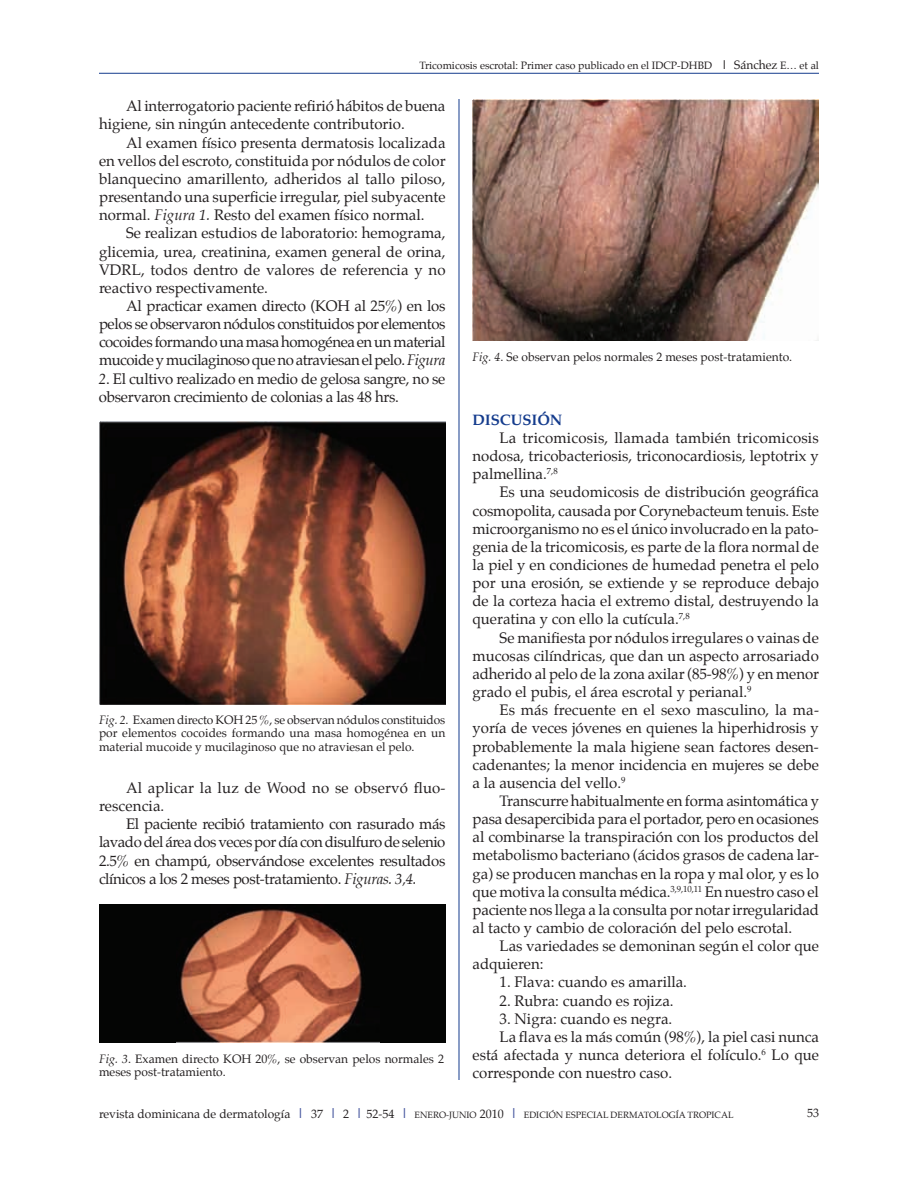
<style>
.page{position:relative;width:918px;height:1188px;background:#fff}
.page>*{position:absolute;margin:0;border:0;box-sizing:border-box;transform-origin:0 0}
.t1{font:15px/18.1px "Palatino";color:#231f20;text-align:justify}
.t2{font:15px/18.1px "Palatino";letter-spacing:-.02em;color:#231f20}
.t3{font:700 15px "Palatino";color:#153c8d}
.t4{font:12px/13.5px "Palatino";color:#231f20;text-align:justify}
.t5{font:10.5px "Palatino";color:#231f20}
.t6{font:9px "Palatino";color:#231f20}
.s1{font-weight:700;font-size:12px}
.s2{font-size:12px}
.s3{font-style:italic}
.s4{font-weight:700;font-size:13.5px;color:#45569e}
.s5{font-size:9px}
</style>
<div class="page">
<img style="left:99px;top:421px;width:347px;height:284px">
<div style="left:99px;top:904px;width:347px;height:139px;background:#040504"></div>
<img style="left:177px;top:909px;width:202px;height:134px">
<img style="left:472px;top:99px;width:346px;height:242px">
<hr style="left:459px;top:99px;width:1px;height:981px;background:#153c8d">
<hr style="left:99px;top:73px;width:720px;height:1px;background:#153c8d">
<p class="t5" style="left:420px;top:57px;width:401px">Tricomicosis escrotal: Primer caso publicado en el IDCP-DHBD <span class="s1">|</span> <span class="s2">Sánchez</span> E… et al</p>
<p class="t1" style="left:99px;top:97px;width:348px;text-indent:27px">Al interrogatorio paciente refirió hábitos de buena higiene, sin ningún antecedente contributorio.</p>
<p class="t1" style="left:99px;top:133px;width:348px;text-indent:27px">Al examen físico presenta dermatosis localizada en vellos del escroto, constituida por nódulos de color blanquecino amarillento, adheridos al tallo piloso, presentando una superficie irregular, piel subyacente normal. <span class="s3">Figura 1.</span> Resto del examen físico normal.</p>
<p class="t1" style="left:99px;top:224px;width:348px;text-indent:27px">Se realizan estudios de laboratorio: hemograma, glicemia, urea, creatinina, examen general de orina, VDRL, todos dentro de valores de referencia y no reactivo respectivamente.</p>
<p class="t1" style="left:99px;top:297px;width:348px;text-indent:27px">Al practicar examen directo (KOH al 25%) en los pelos se observaron nódulos constituidos por elementos cocoides formando una masa homogénea en un material mucoide y mucilaginoso que no atraviesan el pelo. <span class="s3">Figura</span></p>
<p class="t2" style="left:99px;top:369px;width:348px"><span class="s3">2</span>. El cultivo realizado en medio de gelosa sangre, no se observaron crecimiento de colonias a las 48 hrs.</p>
<p class="t4" style="left:99px;top:713px;width:348px"><span class="s3">Fig. 2</span>. Examen directo KOH 25 %, se observan nódulos constituidos por elementos cocoides formando una masa homogénea en un material mucoide y mucilaginoso que no atraviesan el pelo.</p>
<p class="t1" style="left:99px;top:779px;width:348px;text-indent:27px">Al aplicar la luz de Wood no se observó fluo&shy;rescencia.</p>
<p class="t1" style="left:99px;top:815px;width:348px;text-indent:27px">El paciente recibió tratamiento con rasurado más lavado del área dos veces por día con disulfuro de selenio 2.5% en champú, observándose excelentes resultados clínicos a los 2 meses post-tratamiento. <span class="s3">Figuras. 3,4.</span></p>
<p class="t4" style="left:99px;top:1052px;width:347px"><span class="s3">Fig. 3</span>. Examen directo KOH 20%, se observan pelos normales 2 meses post-tratamiento.</p>
<p class="t4" style="left:472px;top:350px;width:321px"><span class="s3">Fig. 4</span>. Se observan pelos normales 2 meses post-tratamiento.</p>
<p class="t3" style="left:472px;top:407px;width:61px">DISCUSIÓN</p>
<p class="t1" style="left:472px;top:429px;width:348px;text-indent:27px">La tricomicosis, llamada también tricomicosis nodosa, tricobacteriosis, triconocardiosis, leptotrix y palmellina.<sup>7,8</sup></p>
<p class="t1" style="left:472px;top:483px;width:348px;text-indent:27px">Es una seudomicosis de distribución geográfica cosmopolita, causada por Corynebacteum tenuis. Este microorganismo no es el único involucrado en la pato&shy;genia de la tricomicosis, es parte de la flora normal de la piel y en condiciones de humedad penetra el pelo por una erosión, se extiende y se reproduce debajo de la corteza hacia el extremo distal, destruyendo la queratina y con ello la cutícula.<sup>7,8</sup></p>
<p class="t1" style="left:472px;top:628px;width:348px;text-indent:27px">Se manifiesta por nódulos irregulares o vainas de mucosas cilíndricas, que dan un aspecto arrosariado adherido al pelo de la zona axilar (85-98%) y en menor grado el pubis, el área escrotal y perianal.<sup>9</sup></p>
<p class="t1" style="left:472px;top:701px;width:348px;text-indent:27px">Es más frecuente en el sexo masculino, la ma&shy;yoría de veces jóvenes en quienes la hiperhidrosis y probablemente la mala higiene sean factores desen&shy;cadenantes; la menor incidencia en mujeres se debe a la ausencia del vello.<sup>9</sup></p>
<p class="t1" style="left:472px;top:792px;width:348px;text-indent:27px">Transcurre habitualmente en forma asintomática y pasa desapercibida para el portador, pero en ocasiones al combinarse la transpiración con los productos del metabolismo bacteriano (ácidos grasos de cadena lar&shy;ga) se producen manchas en la ropa y mal olor, y es lo que motiva la consulta médica.<sup>3,9,10,11</sup> En nuestro caso el paciente nos llega a la consulta por notar irregularidad al tacto y cambio de coloración del pelo escrotal.</p>
<p class="t1" style="left:473px;top:937px;width:348px;text-indent:27px">Las variedades se demoninan según el color que adquieren:</p>
<p class="t1" style="left:500px;top:973px;width:189px">1. Flava: cuando es amarilla.</p>
<p class="t1" style="left:500px;top:991px;width:176px">2. Rubra: cuando es rojiza.</p>
<p class="t1" style="left:500px;top:1010px;width:174px">3. Nigra: cuando es negra.</p>
<p class="t1" style="left:500px;top:1028px;width:321px">La flava es la más común (98%), la piel casi nunca</p>
<p class="t1" style="left:473px;top:1046px;width:348px">está afectada y nunca deteriora el folículo.<sup>6</sup> Lo que</p>
<p class="t1" style="left:472px;top:1064px;width:201px">corresponde con nuestro caso.</p>
<p class="t4" style="left:99px;top:1107px;width:323px">revista dominicana de dermatología <span class="s4">|</span> 37 <span class="s4">|</span> 2 <span class="s4">|</span> 52-54 <span class="s4">|</span> <span class="s5">ener</span></p>
<p class="t6" style="left:439px;top:1108px;width:17px">o-juni</p>
<p class="t6" style="left:470px;top:1108px;width:61px">o <span class="s2">2010</span> <span class="s4">|</span> edici</p>
<p class="t6" style="left:549px;top:1108px;width:24px">ón especial</p>
<p class="t6" style="left:611px;top:1108px;width:8px">der</p>
<p class="t6" style="left:629px;top:1108px;width:84px">matología tropical</p>
<p class="t4" style="left:807px;top:1106px;width:13px">53</p>
</div>
